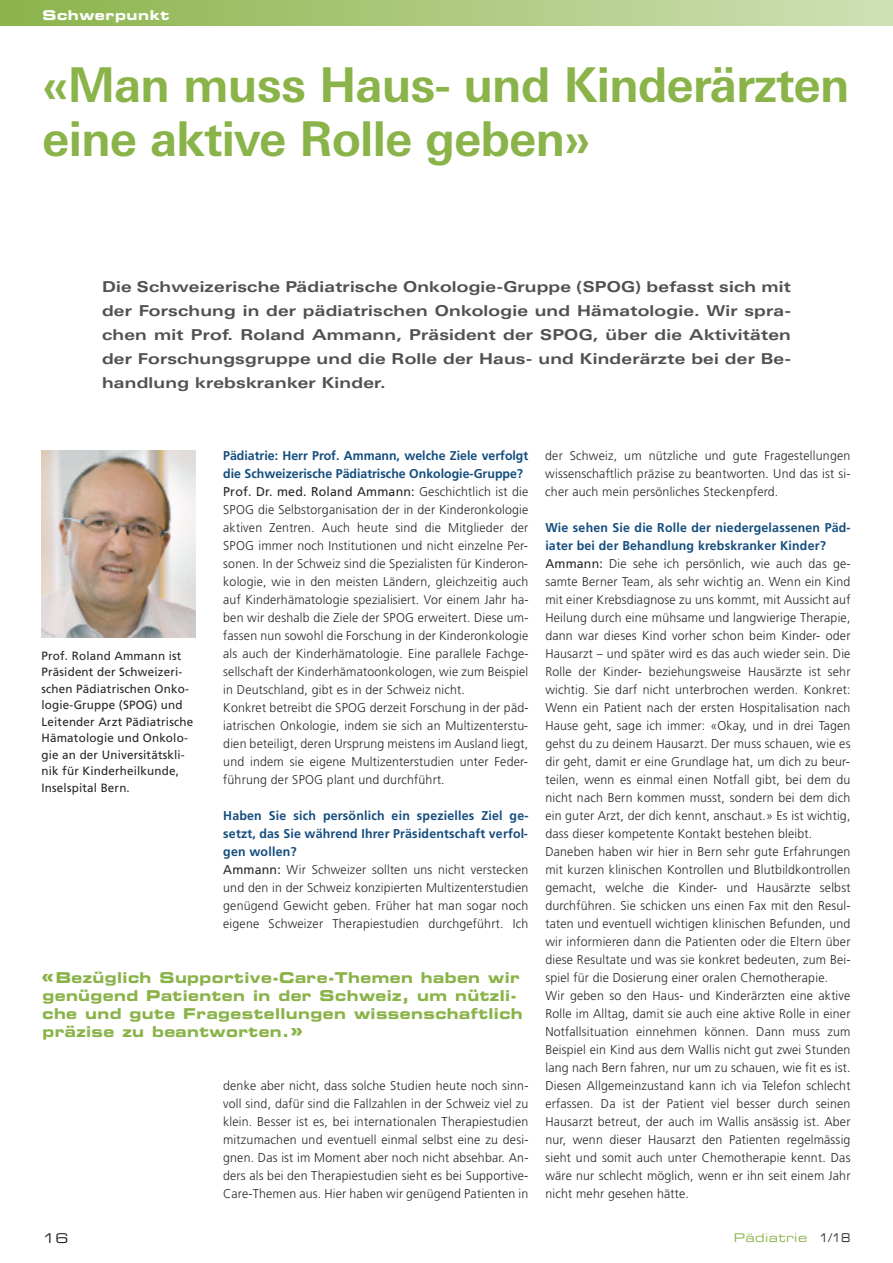
<style>
.page{position:relative;width:893px;height:1263px;background:#fff}
.page>*{position:absolute;margin:0;border:0;box-sizing:border-box;transform-origin:0 0}
.t1{font:700 48px/54px "Linotype Univers Basic";letter-spacing:-.015em;color:#8ab349}
.t2{font:700 15px/24px "Linotype Univers Extd";letter-spacing:.015em;color:#525152;text-align:justify}
.t3{font:15px/18px "Eurostile Bold Extended Two";letter-spacing:.03em;color:#8ab349}
.t4{font:13.5px "Eurostile Bold Extended Two";letter-spacing:.04em;color:#fff}
.t5{font:13.5px "Eurostile Extended Two";color:#272627}
.t6{font:300 12.75px/18px "Frutiger";letter-spacing:.015em;color:#272627}
.t7{font:12px/16.5px "Frutiger";letter-spacing:.015em;color:#272627}
.t8{font:12px "Eurostile Extended Two";letter-spacing:.04em;color:#8ab349}
.s1{font-weight:700;color:#144d7e}
.s2{font-weight:400}
.s3{font-size:21px}
.s4{color:#272627}
</style>
<div class="page">
<div style="left:0;top:0;width:893px;height:26px;background:linear-gradient(to right,#8bb44b,#d0e0b5)"></div>
<img style="left:42px;top:451px;width:154px;height:187px">
<p class="t4" style="left:43px;top:11px;width:128px">Schwerpunkt</p>
<h1 class="t1" style="left:43px;top:62px;width:808px">«Man muss Haus- und Kinderärzten eine aktive Rolle geben»</h1>
<p class="t2" style="left:102px;top:276px;width:691px">Die Schweizerische Pädiatrische Onkologie-Gruppe (SPOG) befasst sich mit der Forschung in der pädiatrischen Onkologie und Hämatologie. Wir spra&shy;chen mit Prof. Roland Ammann, Präsident der SPOG, über die Aktivitäten der Forschungsgruppe und die Rolle der Haus- und Kinderärzte bei der Be&shy;handlung krebskranker Kinder.</p>
<p class="t7" style="left:42px;top:648px;width:153px">Prof. Roland Ammann ist<br>Präsident der Schweizeri&shy;schen Pädiatrischen Onko&shy;logie-Gruppe (SPOG) und<br>Leitender Arzt Pädiatrische<br>Hämatologie und Onkolo&shy;gie an der Universitätskli&shy;nik für Kinderheilkunde,<br>Inselspital Bern.</p>
<p class="t6" style="left:223px;top:447px;width:307px"><span class="s1">Pädiatrie: Herr Prof. Ammann, welche Ziele verfolgt die Schweizerische Pädiatrische Onkologie-Gruppe?<br></span><span class="s2">Prof. Dr. med. Roland Ammann:</span> Geschichtlich ist die SPOG die Selbstorganisation der in der Kinderonkologie aktiven Zentren. Auch heute sind die Mitglieder der SPOG immer noch Institutionen und nicht einzelne Per&shy;sonen. In der Schweiz sind die Spezialisten für Kinderon&shy;kologie, wie in den meisten Ländern, gleichzeitig auch auf Kinderhämatologie spezialisiert. Vor einem Jahr ha&shy;ben wir deshalb die Ziele der SPOG erweitert. Diese um&shy;fassen nun sowohl die Forschung in der Kinderonkologie als auch der Kinderhämatologie. Eine parallele Fachge&shy;sellschaft der Kinderhämatoonkologen, wie zum Beispiel in Deutschland, gibt es in der Schweiz nicht.<br>Konkret betreibt die SPOG derzeit Forschung in der päd&shy;iatrischen Onkologie, indem sie sich an Multizenterstu&shy;dien beteiligt, deren Ursprung meistens im Ausland liegt, und indem sie eigene Multizenterstudien unter Feder&shy;führung der SPOG plant und durchführt.</p>
<p class="t6" style="left:223px;top:807px;width:307px"><span class="s1">Haben Sie sich persönlich ein spezielles Ziel ge&shy;setzt, das Sie während Ihrer Präsidentschaft verfol&shy;gen wollen?<br></span><span class="s2">Ammann:</span> Wir Schweizer sollten uns nicht verstecken und den in der Schweiz konzipierten Multizenterstudien genügend Gewicht geben. Früher hat man sogar noch eigene Schweizer Therapiestudien durchgeführt. Ich</p>
<p class="t3" style="left:42px;top:970px;width:482px"><span class="s3">«</span> Bezüglich Supportive-Care-Themen haben wir genügend Patienten in der Schweiz, um nützli&shy;che und gute Fragestellungen wissenschaftlich präzise zu beantworten.<span class="s3">»</span></p>
<p class="t6" style="left:223px;top:1077px;width:307px;text-align:justify">denke aber nicht, dass solche Studien heute noch sinn&shy;voll sind, dafür sind die Fallzahlen in der Schweiz viel zu klein. Besser ist es, bei internationalen Therapiestudien mitzumachen und eventuell einmal selbst eine zu desi&shy;gnen. Das ist im Moment aber noch nicht absehbar. An&shy;ders als bei den Therapiestudien sieht es bei Supportive-Care-Themen aus. Hier haben wir genügend Patienten in</p>
<p class="t6" style="left:545px;top:447px;width:307px;text-align:justify">der Schweiz, um nützliche und gute Fragestellungen wissenschaftlich präzise zu beantworten. Und das ist si&shy;cher auch mein persönliches Steckenpferd.</p>
<p class="t6" style="left:545px;top:519px;width:307px"><span class="s1">Wie sehen Sie die Rolle der niedergelassenen Päd&shy;iater bei der Behandlung krebskranker Kinder?<br></span><span class="s2">Ammann:</span> Die sehe ich persönlich, wie auch das ge&shy;samte Berner Team, als sehr wichtig an. Wenn ein Kind mit einer Krebsdiagnose zu uns kommt, mit Aussicht auf Heilung durch eine mühsame und langwierige Therapie, dann war dieses Kind vorher schon beim Kinder- oder Hausarzt – und später wird es das auch wieder sein. Die Rolle der Kinder- beziehungsweise Hausärzte ist sehr wichtig. Sie darf nicht unterbrochen werden. Konkret:<br>Wenn ein Patient nach der ersten Hospitalisation nach Hause geht, sage ich immer: «Okay, und in drei Tagen gehst du zu deinem Hausarzt. Der muss schauen, wie es dir geht, damit er eine Grundlage hat, um dich zu beur&shy;teilen, wenn es einmal einen Notfall gibt, bei dem du nicht nach Bern kommen musst, sondern bei dem dich ein guter Arzt, der dich kennt, anschaut.» Es ist wichtig, dass dieser kompetente Kontakt bestehen bleibt.<br>Daneben haben wir hier in Bern sehr gute Erfahrungen mit kurzen klinischen Kontrollen und Blutbildkontrollen gemacht, welche die Kinder- und Hausärzte selbst durchführen. Sie schicken uns einen Fax mit den Resul&shy;taten und eventuell wichtigen klinischen Befunden, und wir informieren dann die Patienten oder die Eltern über diese Resultate und was sie konkret bedeuten, zum Bei&shy;spiel für die Dosierung einer oralen Chemotherapie.<br>Wir geben so den Haus- und Kinderärzten eine aktive Rolle im Alltag, damit sie auch eine aktive Rolle in einer Notfallsituation einnehmen können. Dann muss zum Beispiel ein Kind aus dem Wallis nicht gut zwei Stunden lang nach Bern fahren, nur um zu schauen, wie fit es ist.<br>Diesen Allgemeinzustand kann ich via Telefon schlecht erfassen. Da ist der Patient viel besser durch seinen Hausarzt betreut, der auch im Wallis ansässig ist. Aber nur, wenn dieser Hausarzt den Patienten regelmässig sieht und somit auch unter Chemotherapie kennt. Das wäre nur schlecht möglich, wenn er ihn seit einem Jahr nicht mehr gesehen hätte.</p>
<p class="t5" style="left:43px;top:1233px;width:28px">16</p>
<p class="t8" style="left:734px;top:1233px;width:118px">Pädiatrie <span class="s4">1/18</span></p>
</div>
